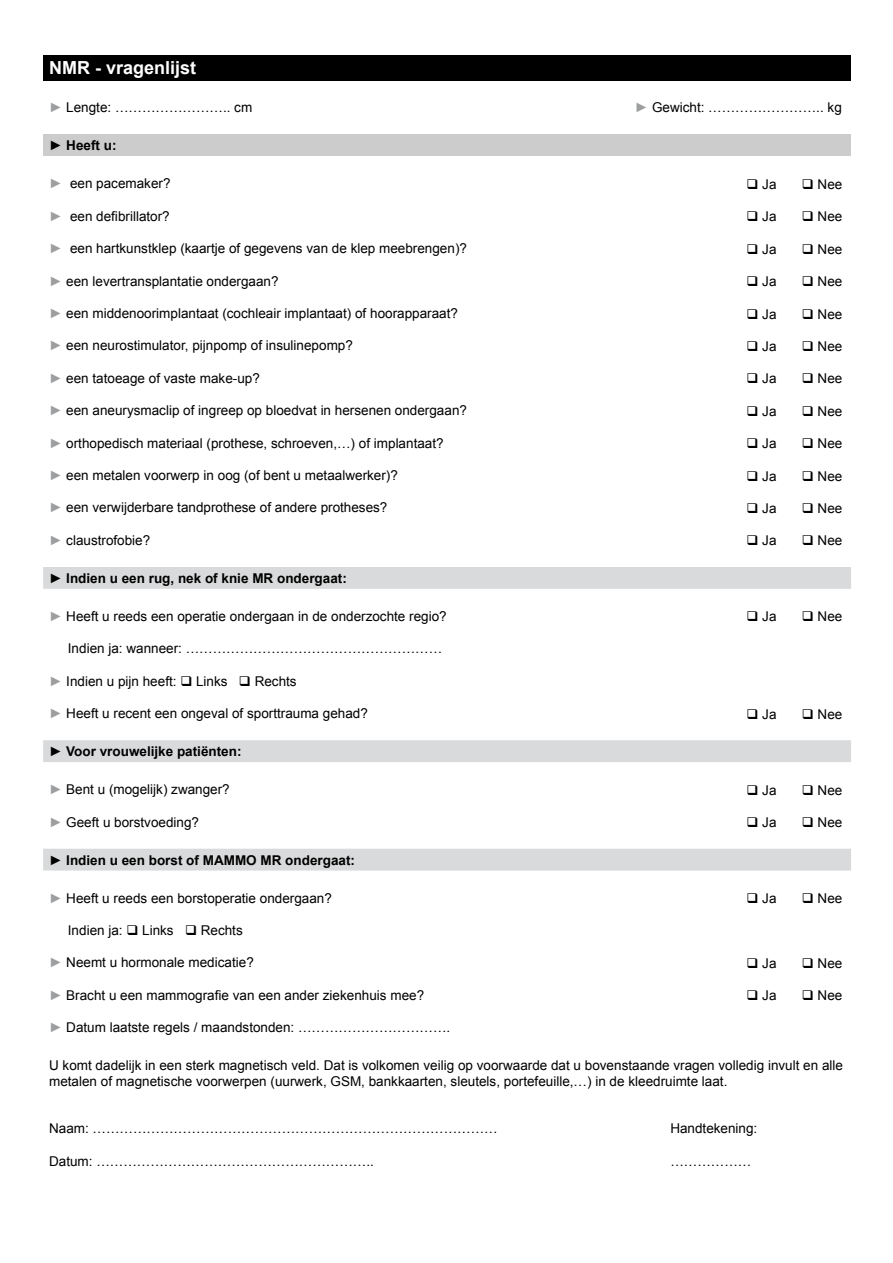
<style>
.page{position:relative;width:893px;height:1263px;background:#fff}
.page>*{position:absolute;margin:0;border:0;box-sizing:border-box;transform-origin:0 0}
.t1{font:700 18px "Arial";color:#fff}
.t2{font:13.5px/16.2px "Arial";color:#000}
.t3{font:700 13.5px "Arial";color:#000}
.s1{color:#9c9e9f}
.s2{font-weight:400}
</style>
<div class="page">
<div style="left:43px;top:55px;width:808px;height:25px;background:#000"></div>
<div style="left:43px;top:134px;width:808px;height:22px;background:#ccc"></div>
<svg style="left:43px;top:567px;width:808px;height:303px"></svg>
<h1 class="t1" style="left:49px;top:56px;width:149px">NMR - vragenlijst</h1>
<p class="t2" style="left:49px;top:100px;width:205px"><span class="s1">►</span> Lengte: …………………….. cm</p>
<p class="t2" style="left:635px;top:100px;width:208px"><span class="s1">►</span> Gewicht: …………………….. kg</p>
<p class="t3" style="left:49px;top:137px;width:69px"><span class="s2">►</span> Heeft u:</p>
<p class="t2" style="left:49px;top:176px;width:123px"><span class="s1">►</span> een pacemaker?</p>
<p class="t2" style="left:49px;top:208px;width:122px"><span class="s1">►</span> een defibrillator?</p>
<p class="t2" style="left:49px;top:240px;width:419px"><span class="s1">►</span> een hartkunstklep (kaartje of gegevens van de klep meebrengen)?</p>
<p class="t2" style="left:49px;top:273px;width:231px"><span class="s1">►</span> een levertransplantatie ondergaan?</p>
<p class="t2" style="left:49px;top:305px;width:410px"><span class="s1">►</span> een middenoorimplantaat (cochleair implantaat) of hoorapparaat?</p>
<p class="t2" style="left:49px;top:338px;width:305px"><span class="s1">►</span> een neurostimulator, pijnpomp of insulinepomp?</p>
<p class="t2" style="left:49px;top:370px;width:212px"><span class="s1">►</span> een tatoeage of vaste make-up?</p>
<p class="t2" style="left:49px;top:402px;width:419px"><span class="s1">►</span> een aneurysmaclip of ingreep op bloedvat in hersenen ondergaan?</p>
<p class="t2" style="left:49px;top:435px;width:396px"><span class="s1">►</span> orthopedisch materiaal (prothese, schroeven,…) of implantaat?</p>
<p class="t2" style="left:49px;top:467px;width:350px"><span class="s1">►</span> een metalen voorwerp in oog (of bent u metaalwerker)?</p>
<p class="t2" style="left:49px;top:500px;width:340px"><span class="s1">►</span> een verwijderbare tandprothese of andere protheses?</p>
<p class="t2" style="left:49px;top:532px;width:103px"><span class="s1">►</span> claustrofobie?</p>
<p class="t2" style="left:746px;top:176px;width:32px">❑ Ja</p>
<p class="t2" style="left:746px;top:209px;width:32px">❑ Ja</p>
<p class="t2" style="left:746px;top:241px;width:32px">❑ Ja</p>
<p class="t2" style="left:746px;top:273px;width:32px">❑ Ja</p>
<p class="t2" style="left:746px;top:306px;width:32px">❑ Ja</p>
<p class="t2" style="left:746px;top:338px;width:32px">❑ Ja</p>
<p class="t2" style="left:746px;top:371px;width:32px">❑ Ja</p>
<p class="t2" style="left:746px;top:403px;width:32px">❑ Ja</p>
<p class="t2" style="left:746px;top:435px;width:32px">❑ Ja</p>
<p class="t2" style="left:746px;top:468px;width:32px">❑ Ja</p>
<p class="t2" style="left:746px;top:500px;width:32px">❑ Ja</p>
<p class="t2" style="left:746px;top:533px;width:32px">❑ Ja</p>
<p class="t2" style="left:802px;top:176px;width:42px">❑ Nee</p>
<p class="t2" style="left:802px;top:209px;width:42px">❑ Nee</p>
<p class="t2" style="left:802px;top:241px;width:42px">❑ Nee</p>
<p class="t2" style="left:802px;top:273px;width:42px">❑ Nee</p>
<p class="t2" style="left:802px;top:306px;width:42px">❑ Nee</p>
<p class="t2" style="left:802px;top:338px;width:42px">❑ Nee</p>
<p class="t2" style="left:802px;top:371px;width:42px">❑ Nee</p>
<p class="t2" style="left:802px;top:403px;width:42px">❑ Nee</p>
<p class="t2" style="left:802px;top:435px;width:42px">❑ Nee</p>
<p class="t2" style="left:802px;top:468px;width:42px">❑ Nee</p>
<p class="t2" style="left:802px;top:500px;width:42px">❑ Nee</p>
<p class="t2" style="left:802px;top:533px;width:42px">❑ Nee</p>
<p class="t3" style="left:49px;top:569px;width:299px"><span class="s2">►</span> Indien u een rug, nek of knie MR ondergaat:</p>
<p class="t2" style="left:49px;top:608px;width:399px"><span class="s1">►</span> Heeft u reeds een operatie ondergaan in de onderzochte regio?</p>
<p class="t2" style="left:68px;top:640px;width:376px">Indien ja: wanneer: …………………………………………………</p>
<p class="t2" style="left:49px;top:673px;width:249px"><span class="s1">►</span> Indien u pijn heeft: ❑ Links ❑ Rechts</p>
<p class="t2" style="left:49px;top:705px;width:320px"><span class="s1">►</span> Heeft u recent een ongeval of sporttrauma gehad?</p>
<p class="t3" style="left:49px;top:742px;width:194px"><span class="s2">►</span> Voor vrouwelijke patiënten:</p>
<p class="t2" style="left:49px;top:781px;width:182px"><span class="s1">►</span> Bent u (mogelijk) zwanger?</p>
<p class="t2" style="left:49px;top:814px;width:151px"><span class="s1">►</span> Geeft u borstvoeding?</p>
<p class="t3" style="left:49px;top:851px;width:307px"><span class="s2">►</span> Indien u een borst of MAMMO MR ondergaat:</p>
<p class="t2" style="left:49px;top:890px;width:284px"><span class="s1">►</span> Heeft u reeds een borstoperatie ondergaan?</p>
<p class="t2" style="left:68px;top:922px;width:176px">Indien ja: ❑ Links ❑ Rechts</p>
<p class="t2" style="left:49px;top:955px;width:206px"><span class="s1">►</span> Neemt u hormonale medicatie?</p>
<p class="t2" style="left:49px;top:987px;width:377px"><span class="s1">►</span> Bracht u een mammografie van een ander ziekenhuis mee?</p>
<p class="t2" style="left:49px;top:1019px;width:403px"><span class="s1">►</span> Datum laatste regels / maandstonden: …………………………….</p>
<p class="t2" style="left:746px;top:609px;width:32px">❑ Ja</p>
<p class="t2" style="left:802px;top:609px;width:42px">❑ Nee</p>
<p class="t2" style="left:746px;top:706px;width:32px">❑ Ja</p>
<p class="t2" style="left:802px;top:706px;width:42px">❑ Nee</p>
<p class="t2" style="left:746px;top:782px;width:32px">❑ Ja</p>
<p class="t2" style="left:746px;top:814px;width:32px">❑ Ja</p>
<p class="t2" style="left:802px;top:782px;width:42px">❑ Nee</p>
<p class="t2" style="left:802px;top:814px;width:42px">❑ Nee</p>
<p class="t2" style="left:746px;top:890px;width:32px">❑ Ja</p>
<p class="t2" style="left:802px;top:890px;width:42px">❑ Nee</p>
<p class="t2" style="left:746px;top:955px;width:32px">❑ Ja</p>
<p class="t2" style="left:746px;top:988px;width:32px">❑ Ja</p>
<p class="t2" style="left:802px;top:955px;width:42px">❑ Nee</p>
<p class="t2" style="left:802px;top:988px;width:42px">❑ Nee</p>
<p class="t2" style="left:49px;top:1057px;width:795px">U komt dadelijk in een sterk magnetisch veld. Dat is volkomen veilig op voorwaarde dat u bovenstaande vragen volledig invult en alle metalen of magnetische voorwerpen (uurwerk, GSM, bankkaarten, sleutels, portefeuille,…) in de kleedruimte laat.</p>
<p class="t2" style="left:49px;top:1121px;width:450px">Naam: ………………………………………………………………………………</p>
<p class="t2" style="left:670px;top:1121px;width:89px">Handtekening:</p>
<p class="t2" style="left:49px;top:1153px;width:326px">Datum: ……………………………………………………..</p>
<p class="t2" style="left:670px;top:1153px;width:82px">………………</p>
</div>
